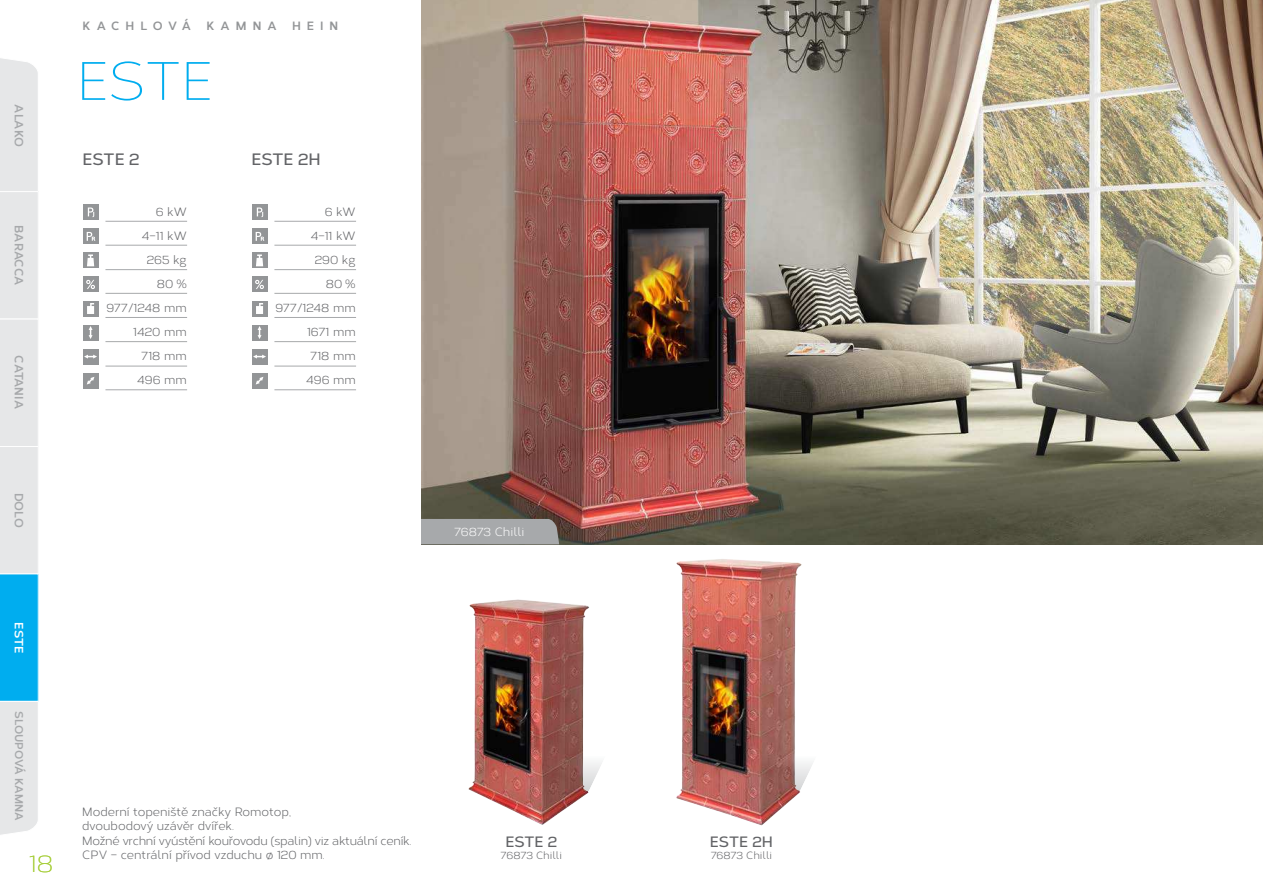
<style>
.page{position:relative;width:1263px;height:893px;background:#fff}
.page>*{position:absolute;margin:0;border:0;box-sizing:border-box;transform-origin:0 0}
.t1{font:300 54px "Corbert";color:#00adef}
.t2{font:300 24px "Corbert";color:#a6ce38}
.t3{font:600 16.5px "Corbert";color:#626366}
.t4{font:600 15px "Corbert";color:#626366}
.t5{font:12px/24px "Corbert";color:#626366;text-align:right}
.t6{font:700 12px "Corbert";color:#a7a9ab}
.t7{font:12px "Corbert";letter-spacing:-.01em;color:#fff}
.t8{font:700 12px "Corbert";letter-spacing:.5em;color:#939597}
.t9{font:700 12px "Corbert";letter-spacing:.46em;color:#939597}
.t10{font:700 12px "Corbert";color:#fff}
.t11{font:700 11.25px "Corbert";color:#a7a9ab}
.t12{font:10.5px "Corbert";letter-spacing:-.01em;color:#626366}
</style>
<div class="page">
<img style="left:421px;top:0;width:842px;height:544px">
<hr style="left:105px;top:221px;width:82px;height:1px;background:#a7a9ab">
<hr style="left:105px;top:245px;width:82px;height:1px;background:#a7a9ab">
<hr style="left:105px;top:269px;width:82px;height:1px;background:#a7a9ab">
<hr style="left:105px;top:293px;width:82px;height:1px;background:#a7a9ab">
<hr style="left:105px;top:317px;width:82px;height:1px;background:#a7a9ab">
<div style="left:83px;top:204px;width:16px;height:16px;background:#939597"></div>
<svg style="left:88px;top:208px;width:6px;height:9px"></svg>
<div style="left:83px;top:228px;width:16px;height:16px;background:#939597"></div>
<svg style="left:87px;top:232px;width:8px;height:9px"></svg>
<div style="left:83px;top:252px;width:16px;height:16px;background:#939597"></div>
<svg style="left:87px;top:254px;width:7px;height:12px"></svg>
<div style="left:83px;top:301px;width:16px;height:15px;background:#939597"></div>
<svg style="left:87px;top:303px;width:7px;height:11px"></svg>
<div style="left:83px;top:276px;width:16px;height:16px;background:#939597"></div>
<svg style="left:86px;top:280px;width:9px;height:9px"></svg>
<div style="left:83px;top:349px;width:16px;height:15px;background:#939597"></div>
<svg style="left:84px;top:355px;width:13px;height:4px"></svg>
<div style="left:83px;top:325px;width:16px;height:15px;background:#939597"></div>
<svg style="left:89px;top:326px;width:4px;height:13px"></svg>
<div style="left:83px;top:373px;width:16px;height:16px;background:#939597"></div>
<svg style="left:87px;top:377px;width:7px;height:7px"></svg>
<div style="left:421px;top:519px;width:138px;height:25px;background:#a7a9ab"></div>
<hr style="left:105px;top:341px;width:82px;height:1px;background:#a7a9ab">
<hr style="left:105px;top:366px;width:82px;height:1px;background:#a7a9ab">
<hr style="left:105px;top:389px;width:82px;height:1px;background:#a7a9ab">
<div style="left:252px;top:204px;width:15px;height:16px;background:#939597"></div>
<svg style="left:257px;top:208px;width:6px;height:9px"></svg>
<div style="left:252px;top:228px;width:15px;height:16px;background:#939597"></div>
<svg style="left:256px;top:232px;width:8px;height:9px"></svg>
<div style="left:252px;top:252px;width:15px;height:16px;background:#939597"></div>
<svg style="left:256px;top:254px;width:7px;height:12px"></svg>
<div style="left:252px;top:301px;width:15px;height:15px;background:#939597"></div>
<svg style="left:256px;top:303px;width:7px;height:11px"></svg>
<div style="left:252px;top:276px;width:15px;height:16px;background:#939597"></div>
<svg style="left:255px;top:280px;width:9px;height:9px"></svg>
<div style="left:252px;top:349px;width:15px;height:15px;background:#939597"></div>
<svg style="left:253px;top:355px;width:13px;height:4px"></svg>
<div style="left:252px;top:325px;width:15px;height:15px;background:#939597"></div>
<svg style="left:258px;top:326px;width:3px;height:13px"></svg>
<div style="left:252px;top:373px;width:15px;height:16px;background:#939597"></div>
<svg style="left:256px;top:377px;width:7px;height:7px"></svg>
<hr style="left:274px;top:221px;width:82px;height:1px;background:#a7a9ab">
<hr style="left:274px;top:245px;width:82px;height:1px;background:#a7a9ab">
<hr style="left:274px;top:269px;width:82px;height:1px;background:#a7a9ab">
<hr style="left:274px;top:293px;width:82px;height:1px;background:#a7a9ab">
<hr style="left:274px;top:317px;width:82px;height:1px;background:#a7a9ab">
<hr style="left:274px;top:341px;width:82px;height:1px;background:#a7a9ab">
<hr style="left:274px;top:366px;width:82px;height:1px;background:#a7a9ab">
<hr style="left:274px;top:389px;width:82px;height:1px;background:#a7a9ab">
<img style="left:468px;top:599px;width:128px;height:226px">
<img style="left:676px;top:559px;width:130px;height:267px">
<svg style="left:0;top:58px;width:39px;height:777px;background:#c2deea"></svg>
<p class="t6" style="left:26px;top:104px;width:44px;rotate:90deg">ALAKO</p>
<p class="t6" style="left:26px;top:225px;width:62px;rotate:90deg">BARACCA</p>
<p class="t6" style="left:26px;top:355px;width:55px;rotate:90deg">CATANIA</p>
<p class="t6" style="left:26px;top:493px;width:37px;rotate:90deg">DOLO</p>
<p class="t9" style="left:83px;top:18px;width:110px">KACHLOVÁ</p>
<p class="t8" style="left:207px;top:18px;width:71px">KAMNA</p>
<p class="t8" style="left:292px;top:18px;width:48px">HEIN</p>
<h1 class="t1" style="left:77px;top:60px;width:138px">ESTE</h1>
<h3 class="t3" style="left:83px;top:150px;width:59px">ESTE 2</h3>
<p class="t5" style="left:106px;top:200px;width:82px">6 kW<br>4–11 kW<br>265 kg<br>80 %<br>977/1248 mm<br>1420 mm<br>718 mm<br>496 mm</p>
<h3 class="t3" style="left:252px;top:150px;width:71px">ESTE 2H</h3>
<p class="t5" style="left:275px;top:200px;width:82px">6 kW<br>4–11 kW<br>290 kg<br>80 %<br>977/1248 mm<br>1671 mm<br>718 mm<br>496 mm</p>
<p class="t10" style="left:26px;top:622px;width:32px;rotate:90deg">ESTE</p>
<p class="t11" style="left:26px;top:711px;width:112px;rotate:90deg">SLOUPOVÁ KAMNA</p>
<h2 class="t2" style="left:29px;top:854px;width:26px">18</h2>
<p class="t5" style="left:82px;top:805px;width:331px;line-height:14.4px;text-align:left">Moderní topeniště značky Romotop,<br>dvoubodový uzávěr dvířek.<br>Možné vrchní vyústění kouřovodu (spalin) viz aktuální ceník.<br>CPV – centrální přívod vzduchu ø 120 mm.</p>
<p class="t7" style="left:454px;top:525px;width:72px">76873 Chilli</p>
<p class="t4" style="left:505px;top:833px;width:53px">ESTE 2</p>
<p class="t12" style="left:501px;top:850px;width:63px">76873 Chilli</p>
<p class="t4" style="left:710px;top:833px;width:65px">ESTE 2H</p>
<p class="t12" style="left:711px;top:850px;width:63px">76873 Chilli</p>
</div>
